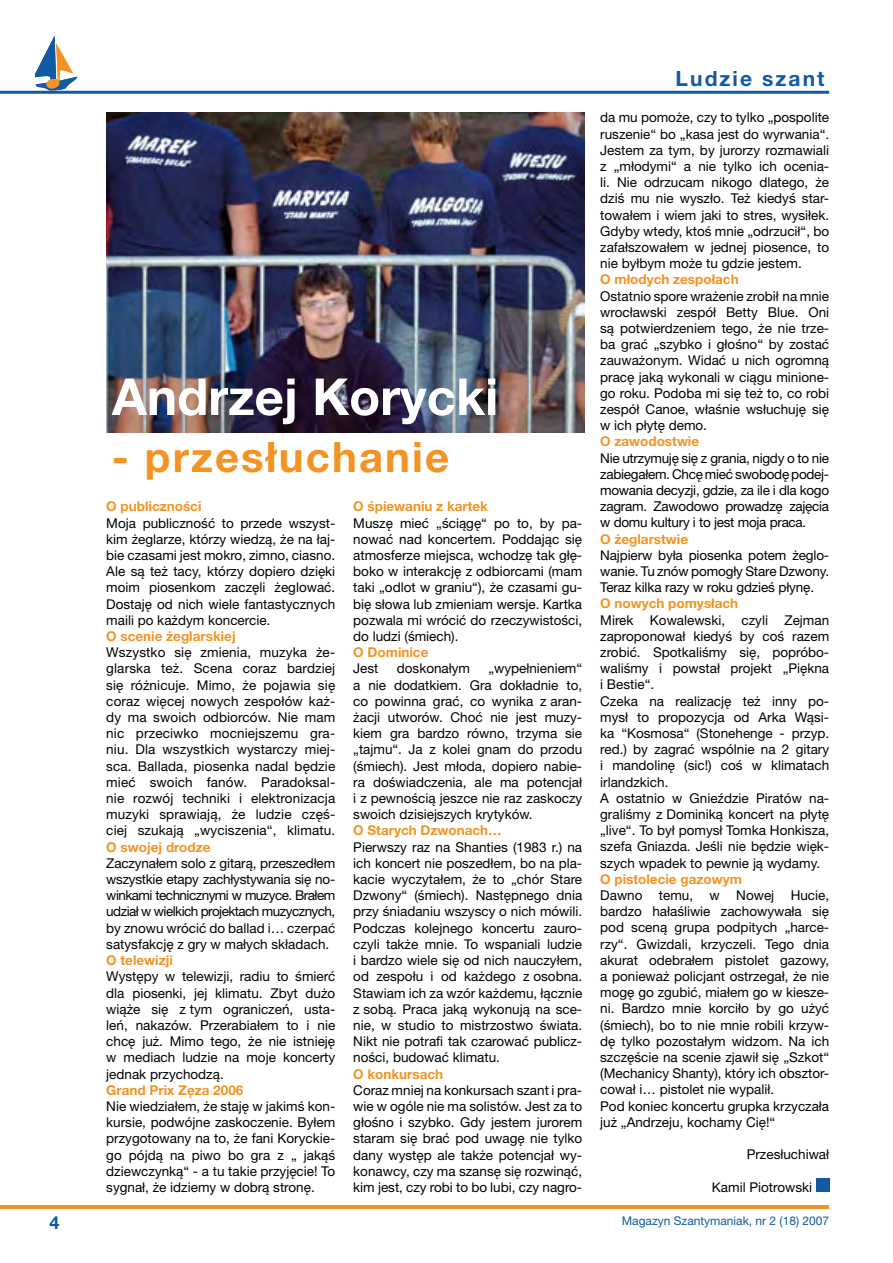
<style>
.page{position:relative;width:893px;height:1263px;background:#fff}
.page>*{position:absolute;margin:0;border:0;box-sizing:border-box;transform-origin:0 0}
.t1{font:700 51px "Helvetica Neue LT Pro";color:#fff}
.t2{font:700 42px "Helvetica Neue LT Pro";letter-spacing:.05em;color:#f29323}
.t3{font:700 21px "Helvetica Neue LT Pro";letter-spacing:.1em;color:#125aa3}
.t4{font:13.5px/16.2px "Helvetica Neue LT Pro";color:#000;text-align:justify}
.t5{font:700 13.5px "Helvetica Neue LT Pro";color:#f29323}
.t6{font:12px "Helvetica Neue LT Pro";color:#125aa3}
</style>
<div class="page">
<hr style="left:0;top:1205px;width:829px;height:4px;background:#f29323">
<hr style="left:0;top:91px;width:829px;height:3px;background:#125aa3">
<div style="left:816px;top:1178px;width:13px;height:14px;background:#125aa3"></div>
<img style="left:106px;top:113px;width:478px;height:319px">
<svg style="left:35px;top:36px;width:42px;height:54px"></svg>
<h1 class="t1" style="left:112px;top:365px;width:388px">Andrzej Korycki</h1>
<h2 class="t2" style="left:112px;top:430px;width:339px">- przesłuchanie</h2>
<p class="t5" style="left:106px;top:498px;width:97px">O publiczności</p>
<p class="t4" style="left:106px;top:514px;width:230px">Moja publiczność to przede wszyst&shy;kim żeglarze, którzy wiedzą, że na łaj&shy;bie czasami jest mokro, zimno, ciasno.<br>Ale są też tacy, którzy dopiero dzięki moim piosenkom zaczęli żeglować.<br>Dostaję od nich wiele fantastycznych maili po każdym koncercie.</p>
<p class="t5" style="left:106px;top:628px;width:131px">O scenie żeglarskiej</p>
<p class="t4" style="left:106px;top:644px;width:230px">Wszystko się zmienia, muzyka że&shy;glarska też. Scena coraz bardziej się różnicuje. Mimo, że pojawia się coraz więcej nowych zespołów każ&shy;dy ma swoich odbiorców. Nie mam nic przeciwko mocniejszemu gra&shy;niu. Dla wszystkich wystarczy miej&shy;sca. Ballada, piosenka nadal będzie mieć swoich fanów. Paradoksal&shy;nie rozwój techniki i elektronizacja muzyki sprawiają, że ludzie częś&shy;ciej szukają „wyciszenia“, klimatu.</p>
<p class="t5" style="left:106px;top:838px;width:106px">O swojej drodze</p>
<p class="t4" style="left:106px;top:855px;width:230px">Zaczynałem solo z gitarą, przeszedłem wszystkie etapy zachłystywania się no&shy;winkami technicznymi w muzyce. Brałem udział w wielkich projektach muzycznych, by znowu wrócić do ballad i… czerpać satysfakcję z gry w małych składach.</p>
<p class="t5" style="left:106px;top:952px;width:68px">O telewizji</p>
<p class="t4" style="left:106px;top:968px;width:230px">Występy w telewizji, radiu to śmierć dla piosenki, jej klimatu. Zbyt dużo wiąże się z tym ograniczeń, usta&shy;leń, nakazów. Przerabiałem to i nie chcę już. Mimo tego, że nie istnieję w mediach ludzie na moje koncerty jednak przychodzą.</p>
<p class="t5" style="left:106px;top:1081px;width:139px">Grand Prix Zęza 2006</p>
<p class="t4" style="left:106px;top:1098px;width:230px">Nie wiedziałem, że staję w jakimś kon&shy;kursie, podwójne zaskoczenie. Byłem przygotowany na to, że fani Koryckie&shy;go pójdą na piwo bo gra z „ jakąś dziewczynką“ - a tu takie przyjęcie! To sygnał, że idziemy w dobrą stronę.</p>
<p class="t5" style="left:353px;top:498px;width:136px">O śpiewaniu z kartek</p>
<p class="t4" style="left:353px;top:514px;width:230px">Muszę mieć „ściągę“ po to, by pa&shy;nować nad koncertem. Poddając się atmosferze miejsca, wchodzę tak głę&shy;boko w interakcję z odbiorcami (mam taki „odlot w graniu“), że czasami gu&shy;bię słowa lub zmieniam wersje. Kartka pozwala mi wrócić do rzeczywistości, do ludzi (śmiech).</p>
<p class="t5" style="left:353px;top:644px;width:77px">O Dominice</p>
<p class="t4" style="left:353px;top:660px;width:27px">Jest</p>
<p class="t4" style="left:397px;top:660px;width:75px">doskonałym</p>
<p class="t4" style="left:353px;top:660px;width:230px;text-indent:135px">„wypełnieniem“ a nie dodatkiem. Gra dokładnie to, co powinna grać, co wynika z aran&shy;żacji utworów. Choć nie jest muzy&shy;kiem gra bardzo równo, trzyma sie „tajmu“. Ja z kolei gnam do przodu (śmiech). Jest młoda, dopiero nabie&shy;ra doświadczenia, ale ma potencjał i z pewnością jeszce nie raz zaskoczy swoich dzisiejszych krytyków.</p>
<p class="t5" style="left:353px;top:822px;width:150px">O Starych Dzwonach…</p>
<p class="t4" style="left:353px;top:838px;width:230px">Pierwszy raz na Shanties (1983 r.) na ich koncert nie poszedłem, bo na pla&shy;kacie wyczytałem, że to „chór Stare Dzwony“ (śmiech). Następnego dnia przy śniadaniu wszyscy o nich mówili.<br>Podczas kolejnego koncertu zauro&shy;czyli także mnie. To wspaniali ludzie i bardzo wiele się od nich nauczyłem, od zespołu i od każdego z osobna.<br>Stawiam ich za wzór każdemu, łącznie z sobą. Praca jaką wykonują na sce&shy;nie, w studio to mistrzostwo świata.<br>Nikt nie potrafi tak czarować publicz&shy;ności, budować klimatu.</p>
<p class="t5" style="left:353px;top:1065px;width:92px">O konkursach</p>
<p class="t4" style="left:353px;top:1081px;width:230px">Coraz mniej na konkursach szant i pra&shy;wie w ogóle nie ma solistów. Jest za to głośno i szybko. Gdy jestem jurorem staram się brać pod uwagę nie tylko dany występ ale także potencjał wy&shy;konawcy, czy ma szansę się rozwinąć, kim jest, czy robi to bo lubi, czy nagro-</p>
<h3 class="t3" style="left:676px;top:65px;width:151px">Ludzie szant</h3>
<p class="t4" style="left:600px;top:109px;width:230px">da mu pomoże, czy to tylko „pospolite ruszenie“ bo „kasa jest do wyrwania“.<br>Jestem za tym, by jurorzy rozmawiali z „młodymi“ a nie tylko ich ocenia&shy;li. Nie odrzucam nikogo dlatego, że dziś mu nie wyszło. Też kiedyś star&shy;towałem i wiem jaki to stres, wysiłek.<br>Gdyby wtedy, ktoś mnie „odrzucił“, bo zafałszowałem w jednej piosence, to nie byłbym może tu gdzie jestem.</p>
<p class="t5" style="left:600px;top:271px;width:140px">O młodych zespołach</p>
<p class="t4" style="left:600px;top:287px;width:230px">Ostatnio spore wrażenie zrobił na mnie wrocławski zespół Betty Blue. Oni są potwierdzeniem tego, że nie trze&shy;ba grać „szybko i głośno“ by zostać zauważonym. Widać u nich ogromną pracę jaką wykonali w ciągu minione&shy;go roku. Podoba mi się też to, co robi zespół Canoe, właśnie wsłuchuję się w ich płytę demo.</p>
<p class="t5" style="left:600px;top:433px;width:100px">O zawodostwie</p>
<p class="t4" style="left:600px;top:449px;width:230px">Nie utrzymuję się z grania, nigdy o to nie zabiegałem. Chcę mieć swobodę podej&shy;mowania decyzji, gdzie, za ile i dla kogo zagram. Zawodowo prowadzę zajęcia w domu kultury i to jest moja praca.</p>
<p class="t5" style="left:600px;top:530px;width:89px">O żeglarstwie</p>
<p class="t4" style="left:600px;top:546px;width:230px">Najpierw była piosenka potem żeglo&shy;wanie. Tu znów pomogły Stare Dzwony.<br>Teraz kilka razy w roku gdzieś płynę.</p>
<p class="t5" style="left:600px;top:595px;width:139px">O nowych pomysłach</p>
<p class="t4" style="left:600px;top:611px;width:230px;text-align:left">Mirek Kowalewski, czyli Zejman zaproponował kiedyś by coś razem zrobić. Spotkaliśmy się, popróbo&shy;waliśmy i powstał projekt „Piękna i Bestie“.<br>Czeka na realizację też inny po&shy;mysł to propozycja od Arka Wąsi&shy;ka “Kosmosa“ (Stonehenge - przyp. red.) by zagrać wspólnie na 2 gitary i mandolinę (sic!) coś w klimatach irlandzkich.<br>A ostatnio w Gnieździe Piratów na&shy;graliśmy z Dominiką koncert na płytę „live“. To był pomysł Tomka Honkisza, szefa Gniazda. Jeśli nie będzie więk&shy;szych wpadek to pewnie ją wydamy.</p>
<p class="t5" style="left:600px;top:870px;width:143px">O pistolecie gazowym</p>
<p class="t4" style="left:600px;top:887px;width:230px;text-align:left">Dawno temu, w Nowej Hucie, bardzo hałaśliwie zachowywała się pod sceną grupa podpitych „harce&shy;rzy“. Gwizdali, krzyczeli. Tego dnia akurat odebrałem pistolet gazowy, a ponieważ policjant ostrzegał, że nie mogę go zgubić, miałem go w kiesze&shy;ni. Bardzo mnie korciło by go użyć (śmiech), bo to nie mnie robili krzyw&shy;dę tylko pozostałym widzom. Na ich szczęście na scenie zjawił się „Szkot“ (Mechanicy Shanty), który ich obsztor&shy;cował i… pistolet nie wypalił.<br>Pod koniec koncertu grupka krzyczała już „Andrzeju, kochamy Cię!“</p>
<p class="t4" style="left:747px;top:1146px;width:84px">Przesłuchiwał</p>
<p class="t4" style="left:712px;top:1178px;width:102px">Kamil Piotrowski</p>
<p class="t6" style="left:622px;top:1213px;width:209px">Magazyn Szantymaniak, nr 2 (18) 2007</p>
</div>
